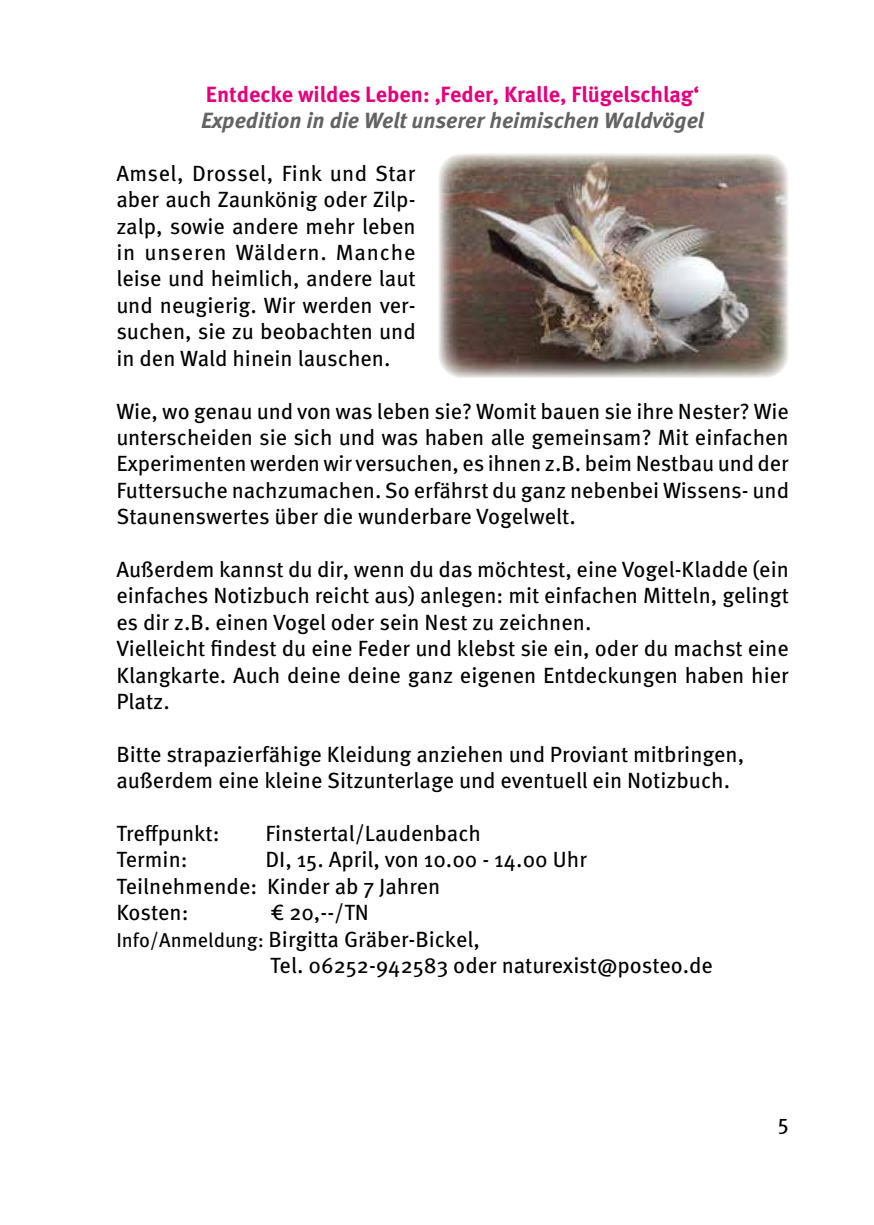
<style>
.page{position:relative;width:874px;height:1225px;background:#fff}
.page>*{position:absolute;margin:0;border:0;box-sizing:border-box;transform-origin:0 0}
.t1{font:22px/26.4px "Meta Pro";color:#000}
.t2{font:700 22px "Meta Pro";color:#e6007d}
.t3{font:italic 700 22px "Meta Pro";color:#646363}
.s1{font-size:20px}
</style>
<div class="page">
<img style="left:439px;top:154px;width:349px;height:224px">
<p class="t2" style="left:206px;top:77px;width:494px">Entdecke wildes Leben: ‚Feder, Kralle, Flügelschlag‘</p>
<p class="t3" style="left:201px;top:103px;width:504px">Expedition in die Welt unserer heimischen Waldvögel</p>
<p class="t1" style="left:116px;top:158px;width:301px;text-align:justify">Amsel, Drossel, Fink und Star aber auch Zaunkönig oder Zilp&shy;zalp, sowie andere mehr leben in unseren Wäldern. Manche leise und heimlich, andere laut und neugierig. Wir werden ver&shy;suchen, sie zu beobachten und in den Wald hinein lauschen.</p>
<p class="t1" style="left:116px;top:396px;width:674px;text-align:justify">Wie, wo genau und von was leben sie? Womit bauen sie ihre Nester? Wie unterscheiden sie sich und was haben alle gemeinsam? Mit einfachen Experimenten werden wir versuchen, es ihnen z.B. beim Nestbau und der Futtersuche nachzumachen. So erfährst du ganz nebenbei Wissens- und Staunenswertes über die wunderbare Vogelwelt.</p>
<p class="t1" style="left:116px;top:554px;width:674px">Außerdem kannst du dir, wenn du das möchtest, eine Vogel-Kladde (ein einfaches Notizbuch reicht aus) anlegen: mit einfachen Mitteln, gelingt es dir z.B. einen Vogel oder sein Nest zu zeichnen.<br>Vielleicht findest du eine Feder und klebst sie ein, oder du machst eine Klangkarte. Auch deine deine ganz eigenen Entdeckungen haben hier Platz.</p>
<p class="t1" style="left:116px;top:739px;width:629px">Bitte strapazierfähige Kleidung anziehen und Proviant mitbringen, außerdem eine kleine Sitzunterlage und eventuell ein Notizbuch.</p>
<p class="t1" style="left:116px;top:818px;width:105px">Treffpunkt:</p>
<p class="t1" style="left:265px;top:818px;width:217px">Finstertal/Laudenbach</p>
<p class="t1" style="left:116px;top:845px;width:73px">Termin:</p>
<p class="t1" style="left:116px;top:845px;width:472px;text-indent:149px">DI, 15. April, von 10.00 - 14.00 Uhr<br>Teilnehmende: Kinder ab 7 Jahren<br>Kosten:</p>
<p class="t1" style="left:270px;top:898px;width:100px">€ 20,--/TN</p>
<p class="t1" style="left:116px;top:924px;width:365px"><span class="s1">Info/Anmeldung:</span> Birgitta Gräber-Bickel,</p>
<p class="t1" style="left:270px;top:950px;width:444px">Tel. 06252-942583 oder naturexist@posteo.de</p>
<p class="t1" style="left:777px;top:1107px;width:12px">5</p>
</div>
